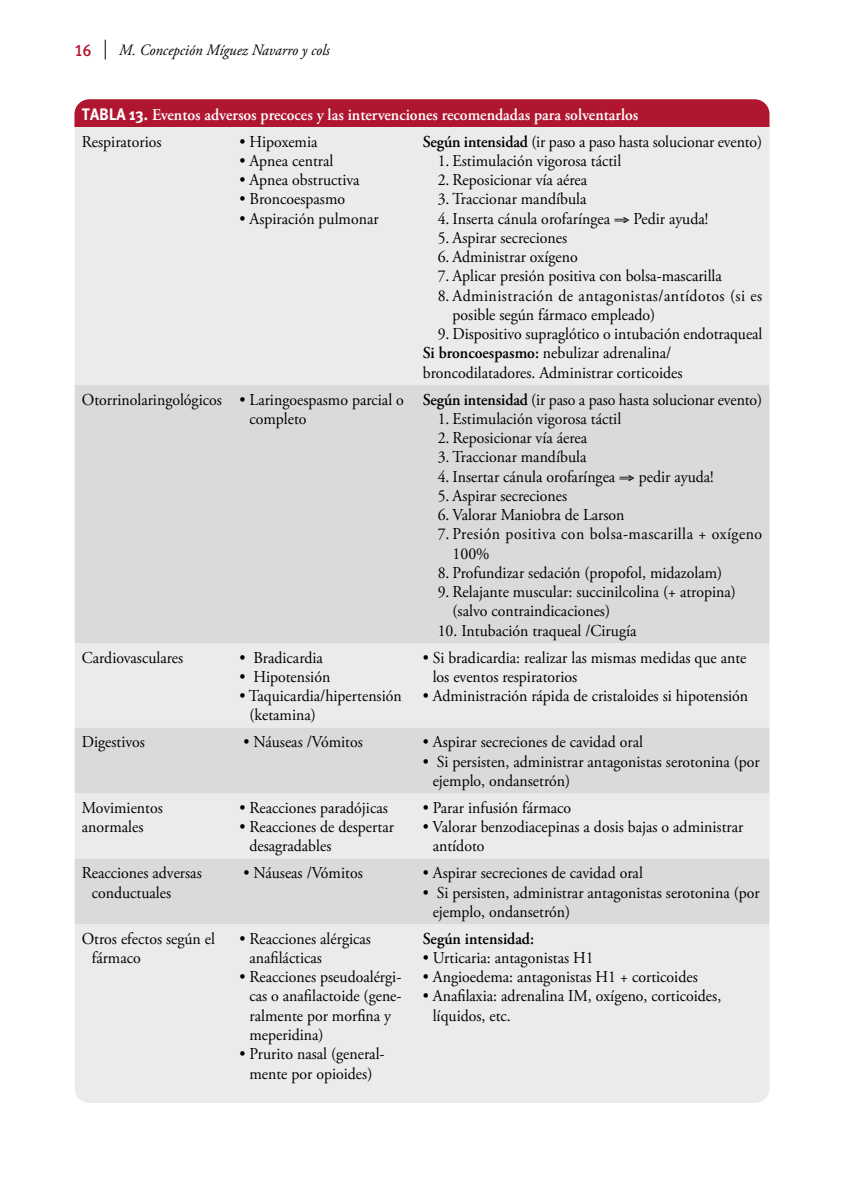
<style>
.page{position:relative;width:844px;height:1191px;background:#fff}
.page>*{position:absolute;margin:0;border:0;box-sizing:border-box;transform-origin:0 0}
.t1{font:16.62px/19.2px "Adobe Garamond Pro";color:#000;scale:.95 1}
.t2{font:16.62px/19.2px "Adobe Garamond Pro";letter-spacing:.03em;color:#000;scale:.95 1}
.t3{font:600 16.62px/26.9px "Adobe Garamond Pro";color:#fff;scale:.95 1}
.t4{font:600 16.62px "Adobe Garamond Pro";color:#000;scale:.95 1}
.t5{font:16.62px "Meta Plus Medium Caps";color:#b01630;scale:.95 1}
.t6{font:italic 15.75px "Adobe Garamond Pro";color:#000;scale:.95 1}
.s1{font-family:"Meta Plus";font-weight:700}
.s2{font-weight:400;color:#000}
.s3{font-weight:600}
</style>
<div class="page">
<svg style="left:105px;top:40px;width:1px;height:20px"></svg>
<div style="left:74px;top:99px;width:695px;height:28px;background:#b01630"></div>
<div style="left:75px;top:127px;width:694px;height:976px;background:#ebebeb"></div>
<svg style="left:74px;top:385px;width:695px;height:539px;background:#dedede"></svg>
<p class="t5" style="left:74px;top:41px;width:19px">16</p>
<p class="t6" style="left:119px;top:41px;width:223px">M. Concepción Míguez Navarro y cols</p>
<p class="t3" style="left:82px;top:101px;width:587px"><span class="s1">TABLA 13.</span> Eventos adversos precoces y las intervenciones recomendadas para solventarlos<br><span class="s2">Respiratorios</span></p>
<p class="t1" style="left:422px;top:132px;width:359px"><span class="s3">Según intensidad</span> (ir paso a paso hasta solucionar evento)</p>
<p class="t1" style="left:437px;top:151px;width:195px">1. Estimulación vigorosa táctil</p>
<p class="t1" style="left:437px;top:171px;width:159px">2. Reposicionar vía aérea</p>
<p class="t1" style="left:437px;top:190px;width:158px">3. Traccionar mandíbula</p>
<p class="t1" style="left:437px;top:209px;width:286px">4. Inserta cánula orofaríngea ⇒ Pedir ayuda!</p>
<p class="t1" style="left:437px;top:228px;width:138px">5. Aspirar secreciones</p>
<p class="t1" style="left:437px;top:248px;width:149px">6. Administrar oxígeno</p>
<p class="t1" style="left:437px;top:267px;width:300px">7. Aplicar presión positiva con bolsa-mascarilla</p>
<p class="t2" style="left:452px;top:286px;width:327px;text-indent:-15px">8. Administración de antagonistas/antídotos (si es posible según fármaco empleado)</p>
<p class="t1" style="left:422px;top:325px;width:359px;text-indent:15px">9. Dispositivo supraglótico o intubación endotraqueal<br><span class="s3">Si broncoespasmo:</span> nebulizar adrenalina/ broncodilatadores. Administrar corticoides</p>
<p class="t1" style="left:239px;top:132px;width:84px">• Hipoxemia</p>
<p class="t1" style="left:239px;top:151px;width:100px">• Apnea central</p>
<p class="t1" style="left:239px;top:171px;width:128px">• Apnea obstructiva</p>
<p class="t1" style="left:239px;top:190px;width:113px">• Broncoespasmo</p>
<p class="t1" style="left:239px;top:209px;width:148px">• Aspiración pulmonar</p>
<p class="t1" style="left:249px;top:390px;width:164px;text-indent:-167px">Otorrinolaringológicos • Laringoespasmo parcial o completo</p>
<p class="t1" style="left:422px;top:390px;width:359px"><span class="s3">Según intensidad</span> (ir paso a paso hasta solucionar evento)</p>
<p class="t1" style="left:437px;top:409px;width:195px">1. Estimulación vigorosa táctil</p>
<p class="t1" style="left:437px;top:429px;width:159px">2. Reposicionar vía áerea</p>
<p class="t1" style="left:437px;top:448px;width:158px">3. Traccionar mandíbula</p>
<p class="t1" style="left:437px;top:467px;width:292px">4. Insertar cánula orofaríngea ⇒ pedir ayuda!</p>
<p class="t1" style="left:437px;top:486px;width:138px">5. Aspirar secreciones</p>
<p class="t1" style="left:437px;top:506px;width:198px">6. Valorar Maniobra de Larson</p>
<p class="t2" style="left:452px;top:525px;width:327px;text-indent:-15px">7. Presión positiva con bolsa-mascarilla + oxígeno<br>100%</p>
<p class="t1" style="left:437px;top:563px;width:301px">8. Profundizar sedación (propofol, midazolam)</p>
<p class="t1" style="left:452px;top:583px;width:300px;text-indent:-15px">9. Relajante muscular: succinilcolina (+ atropina) (salvo contraindicaciones)</p>
<p class="t1" style="left:437px;top:621px;width:211px">10. Intubación traqueal /Cirugía</p>
<p class="t1" style="left:82px;top:648px;width:108px">Cardiovasculares</p>
<p class="t1" style="left:239px;top:648px;width:89px">• Bradicardia</p>
<p class="t1" style="left:239px;top:667px;width:97px">• Hipotensión</p>
<p class="t1" style="left:249px;top:687px;width:162px;text-indent:-10px">• Taquicardia/hipertensión (ketamina)</p>
<p class="t1" style="left:432px;top:648px;width:332px;text-indent:-10px">• Si bradicardia: realizar las mismas medidas que ante los eventos respiratorios</p>
<p class="t1" style="left:422px;top:687px;width:344px">• Administración rápida de cristaloides si hipotensión</p>
<p class="t1" style="left:82px;top:733px;width:68px">Digestivos</p>
<p class="t1" style="left:243px;top:733px;width:127px">• Náuseas /Vómitos</p>
<p class="t1" style="left:422px;top:733px;width:233px">• Aspirar secreciones de cavidad oral</p>
<p class="t1" style="left:432px;top:752px;width:345px;text-indent:-10px">• Si persisten, administrar antagonistas serotonina (por ejemplo, ondansetrón)</p>
<p class="t1" style="left:82px;top:798px;width:87px">Movimientos anormales</p>
<p class="t1" style="left:239px;top:798px;width:158px">• Reacciones paradójicas</p>
<p class="t1" style="left:422px;top:798px;width:158px">• Parar infusión fármaco</p>
<p class="t1" style="left:432px;top:817px;width:328px;text-indent:-10px">• Valorar benzodiacepinas a dosis bajas o administrar antídoto</p>
<p class="t1" style="left:249px;top:817px;width:154px;text-indent:-10px">• Reacciones de despertar desagradables</p>
<p class="t1" style="left:92px;top:864px;width:117px;text-indent:-10px">Reacciones adversas conductuales</p>
<p class="t1" style="left:243px;top:864px;width:127px">• Náuseas /Vómitos</p>
<p class="t1" style="left:422px;top:864px;width:233px">• Aspirar secreciones de cavidad oral</p>
<p class="t1" style="left:432px;top:883px;width:345px;text-indent:-10px">• Si persisten, administrar antagonistas serotonina (por ejemplo, ondansetrón)</p>
<p class="t1" style="left:92px;top:929px;width:131px;text-indent:-10px">Otros efectos según el fármaco</p>
<p class="t1" style="left:249px;top:929px;width:129px;text-indent:-10px">• Reacciones alérgicas anafilácticas</p>
<p class="t1" style="left:249px;top:968px;width:162px;text-indent:-10px">• Reacciones pseudoalérgi&shy;cas o anafilactoide (gene&shy;ralmente por morfina y meperidina)</p>
<p class="t1" style="left:239px;top:1045px;width:154px;text-align:center">• Prurito nasal (general&shy;mente por opioides)</p>
<p class="t4" style="left:422px;top:929px;width:119px">Según intensidad:</p>
<p class="t1" style="left:422px;top:948px;width:181px">• Urticaria: antagonistas H1</p>
<p class="t1" style="left:422px;top:968px;width:291px">• Angioedema: antagonistas H1 + corticoides</p>
<p class="t1" style="left:432px;top:987px;width:305px;text-indent:-10px">• Anafilaxia: adrenalina IM, oxígeno, corticoides, líquidos, etc.</p>
</div>
